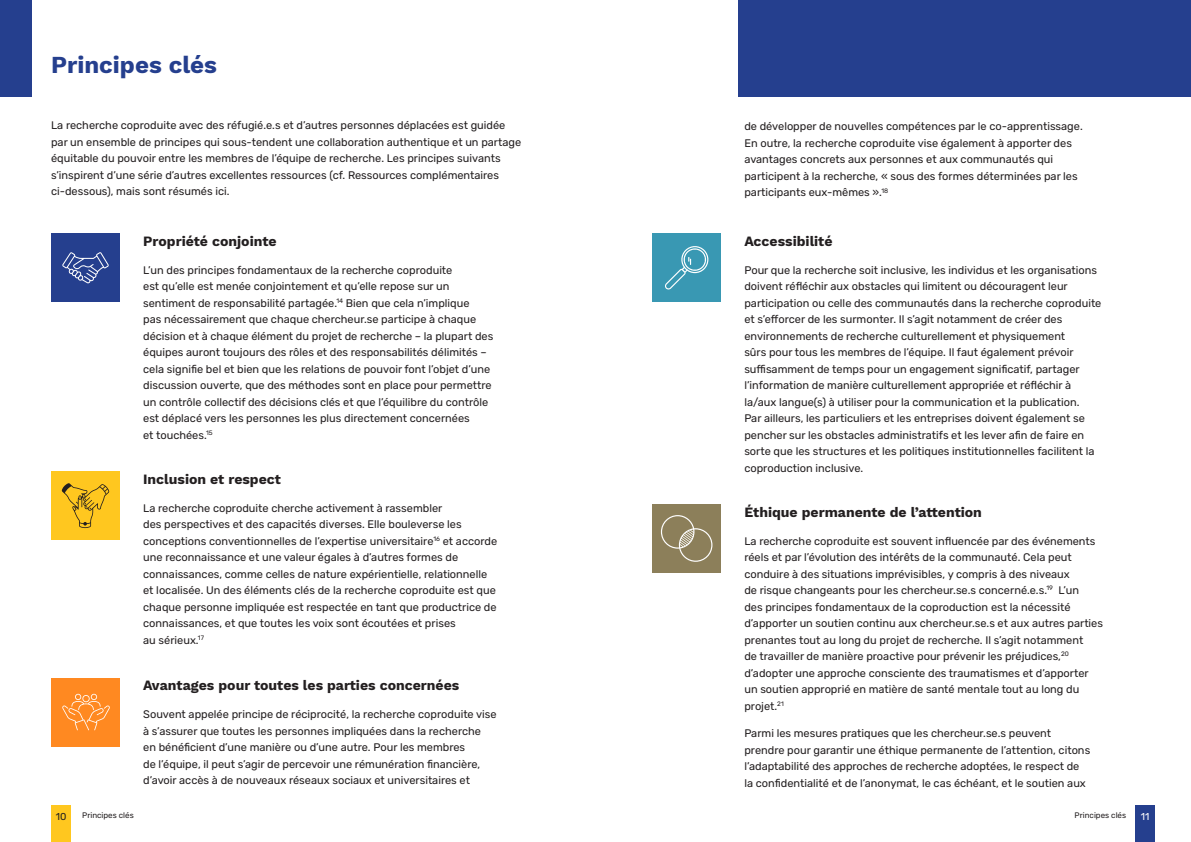
<style>
.page{position:relative;width:1191px;height:842px;background:#fff}
.page>*{position:absolute;margin:0;border:0;box-sizing:border-box;transform-origin:0 0}
.Heading{font:700 24px "Work Sans";color:#253f8e}
.Body_Heading{font:700 14px "Work Sans";color:#231f20}
.Body_Copy{font:300 11px/16.5px "Rubik";color:#231f20}
.t1{font:300 10px "Rubik";color:#231f20}
.t2{font:300 10px "Rubik";color:#fff}
.Body_Copy-2{font:300 8px "Rubik";color:#231f20}
</style>
<div class="page">
<div style="left:51px;top:805px;width:20px;height:37px;background:#ffc71f"></div>
<div style="left:1135px;top:805px;width:20px;height:37px;background:#253f8e"></div>
<div style="left:51px;top:233px;width:69px;height:69px;background:#253f8e"></div>
<div style="left:51px;top:471px;width:69px;height:69px;background:#ffc71f"></div>
<div style="left:51px;top:678px;width:69px;height:68px;background:#ff8921"></div>
<svg style="left:62px;top:252px;width:47px;height:31px"></svg>
<svg style="left:62px;top:694px;width:48px;height:36px"></svg>
<svg style="left:62px;top:483px;width:47px;height:45px"></svg>
<div style="left:0;top:0;width:32px;height:96px;background:#253f8e"></div>
<div style="left:652px;top:233px;width:69px;height:69px;background:#3998b3"></div>
<div style="left:652px;top:504px;width:69px;height:69px;background:#8c7f5a"></div>
<div style="left:738px;top:0;width:453px;height:96px;background:#253f8e"></div>
<svg style="left:665px;top:246px;width:44px;height:43px"></svg>
<svg style="left:661px;top:515px;width:51px;height:47px"></svg>
<p class="Heading" style="left:51px;top:51px;width:167px">Principes clés</p>
<p class="Body_Copy" style="left:51px;top:118px;width:472px">La recherche coproduite avec des réfugié.e.s et d’autres personnes déplacées est guidée par un ensemble de principes qui sous-tendent une collaboration authentique et un partage équitable du pouvoir entre les membres de l’équipe de recherche. Les principes suivants s’inspirent d’une série d’autres excellentes ressources (cf. Ressources complémentaires ci-dessous), mais sont résumés ici.</p>
<p class="Body_Heading" style="left:143px;top:233px;width:135px">Propriété conjointe</p>
<p class="Body_Copy" style="left:143px;top:262px;width:352px">L’un des principes fondamentaux de la recherche coproduite<br>est qu’elle est menée conjointement et qu’elle repose sur un sentiment de responsabilité partagée.<sup>14</sup> Bien que cela n’implique<br>pas nécessairement que chaque chercheur.se participe à chaque décision et à chaque élément du projet de recherche – la plupart des équipes auront toujours des rôles et des responsabilités délimités – cela signifie bel et bien que les relations de pouvoir font l’objet d’une discussion ouverte, que des méthodes sont en place pour permettre un contrôle collectif des décisions clés et que l’équilibre du contrôle est déplacé vers les personnes les plus directement concernées<br>et touchées.<sup>15</sup></p>
<p class="Body_Heading" style="left:143px;top:471px;width:139px">Inclusion et respect</p>
<p class="Body_Copy" style="left:143px;top:500px;width:355px">La recherche coproduite cherche activement à rassembler<br>des perspectives et des capacités diverses. Elle bouleverse les conceptions conventionnelles de l’expertise universitaire<sup>16</sup> et accorde une reconnaissance et une valeur égales à d’autres formes de connaissances, comme celles de nature expérientielle, relationnelle et localisée. Un des éléments clés de la recherche coproduite est que chaque personne impliquée est respectée en tant que productrice de connaissances, et que toutes les voix sont écoutées et prises<br>au sérieux.<sup>17</sup></p>
<p class="Body_Heading" style="left:143px;top:677px;width:318px">Avantages pour toutes les parties concernées</p>
<p class="Body_Copy" style="left:143px;top:707px;width:355px">Souvent appelée principe de réciprocité, la recherche coproduite vise à s’assurer que toutes les personnes impliquées dans la recherche<br>en bénéficient d’une manière ou d’une autre. Pour les membres<br>de l’équipe, il peut s’agir de percevoir une rémunération financière, d’avoir accès à de nouveaux réseaux sociaux et universitaires et</p>
<p class="Body_Copy-2" style="left:82px;top:809px;width:53px">Principes clés</p>
<p class="Body_Copy" style="left:744px;top:119px;width:340px">de développer de nouvelles compétences par le co-apprentissage.<br>En outre, la recherche coproduite vise également à apporter des avantages concrets aux personnes et aux communautés qui participent à la recherche, « sous des formes déterminées par les participants eux-mêmes ».<sup>18</sup></p>
<p class="Body_Heading" style="left:744px;top:233px;width:90px">Accessibilité</p>
<p class="Body_Copy" style="left:744px;top:262px;width:358px">Pour que la recherche soit inclusive, les individus et les organisations doivent réfléchir aux obstacles qui limitent ou découragent leur participation ou celle des communautés dans la recherche coproduite et s’efforcer de les surmonter. Il s’agit notamment de créer des environnements de recherche culturellement et physiquement<br>sûrs pour tous les membres de l’équipe. Il faut également prévoir suffisamment de temps pour un engagement significatif, partager l’information de manière culturellement appropriée et réfléchir à la/aux langue(s) à utiliser pour la communication et la publication.<br>Par ailleurs, les particuliers et les entreprises doivent également se pencher sur les obstacles administratifs et les lever afin de faire en sorte que les structures et les politiques institutionnelles facilitent la coproduction inclusive.</p>
<p class="Body_Heading" style="left:744px;top:504px;width:239px">Éthique permanente de l’attention</p>
<p class="Body_Copy" style="left:744px;top:533px;width:360px">La recherche coproduite est souvent influencée par des événements réels et par l’évolution des intérêts de la communauté. Cela peut conduire à des situations imprévisibles, y compris à des niveaux<br>de risque changeants pour les chercheur.se.s concerné.e.s.<sup>19</sup> L’un<br>des principes fondamentaux de la coproduction est la nécessité d’apporter un soutien continu aux chercheur.se.s et aux autres parties prenantes tout au long du projet de recherche. Il s’agit notamment<br>de travailler de manière proactive pour prévenir les préjudices,<sup>20 </sup>d’adopter une approche consciente des traumatismes et d’apporter un soutien approprié en matière de santé mentale tout au long du projet.<sup>21</sup></p>
<p class="Body_Copy" style="left:744px;top:726px;width:347px">Parmi les mesures pratiques que les chercheur.se.s peuvent prendre pour garantir une éthique permanente de l’attention, citons l’adaptabilité des approches de recherche adoptées, le respect de la confidentialité et de l’anonymat, le cas échéant, et le soutien aux</p>
<p class="Body_Copy-2" style="left:1074px;top:809px;width:53px">Principes clés</p>
<p class="t1" style="left:56px;top:809px;width:12px">10</p>
<p class="t2" style="left:1140px;top:809px;width:10px">11</p>
</div>
